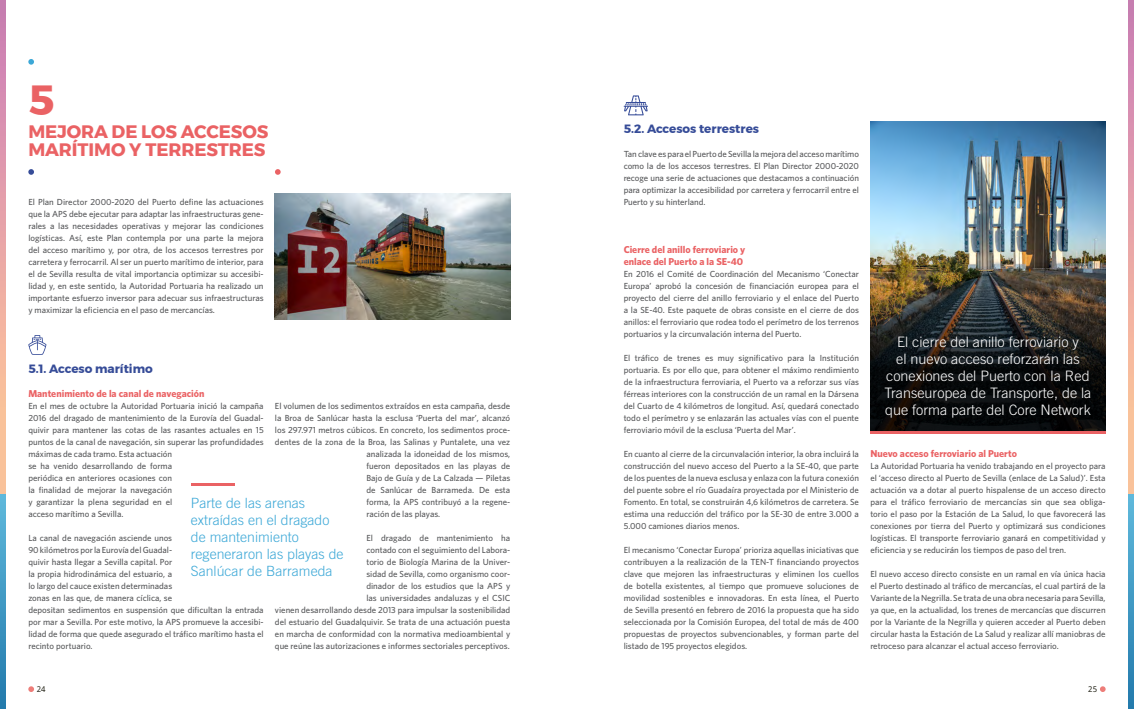
<style>
.page{position:relative;width:1134px;height:709px;background:#fff}
.page>*{position:absolute;margin:0;border:0;box-sizing:border-box;transform-origin:0 0}
.t1{font:700 42px "Montserrat";color:#ea6264}
.t2{font:700 18px/18px "Montserrat";letter-spacing:-.005em;color:#ea6264}
.t3{font:300 14.4px/17px "Trade Gothic LT Std";color:#fff;text-align:center}
.t4{font:300 14.1px/17px "Trade Gothic LT Std";color:#3ca8d7}
.t5{font:700 12px "Montserrat";color:#364c98}
.t6{font:700 10px/12px "Whitney";color:#ea6264}
.t7{font:500 8.8px/12px "Whitney";color:#57585a;text-align:justify}
.t8{font:8px "Noto Sans";color:#252519}
</style>
<div class="page">
<img style="left:870px;top:121px;width:236px;height:150px">
<img style="left:870px;top:271px;width:236px;height:160px">
<svg style="left:28px;top:335px;width:18px;height:20px"></svg>
<img style="left:275px;top:193px;width:235px;height:126px">
<svg style="left:624px;top:95px;width:24px;height:20px"></svg>
<hr style="left:191px;top:483px;width:44px;height:2px;background:#ea6264">
<hr style="left:870px;top:431px;width:236px;height:2px;background:#ea6264">
<svg style="left:28px;top:59px;width:6px;height:6px"></svg>
<svg style="left:28px;top:169px;width:6px;height:6px"></svg>
<svg style="left:275px;top:169px;width:6px;height:6px"></svg>
<svg style="left:1100px;top:686px;width:6px;height:6px"></svg>
<svg style="left:28px;top:686px;width:6px;height:6px"></svg>
<svg style="left:0;top:0;width:6px;height:494px;background:#e6a5a6"></svg>
<img style="left:0;top:494px;width:6px;height:215px">
<svg style="left:1128px;top:0;width:6px;height:494px;background:#e6a5a6"></svg>
<img style="left:1128px;top:494px;width:6px;height:215px">
<h1 class="t1" style="left:28px;top:66px;width:28px">5</h1>
<h2 class="t2" style="left:28px;top:123px;width:241px">MEJORA DE LOS ACCESOS<br>MARÍTIMO Y TERRESTRES</h2>
<p class="t7" style="left:28px;top:196px;width:237px">El Plan Director 2000-2020 del Puerto define las actuaciones que la APS debe ejecutar para adaptar las infraestructuras gene&shy;rales a las necesidades operativas y mejorar las condiciones logísticas. Así, este Plan contempla por una parte la mejora del acceso marítimo y, por otra, de los accesos terrestres por carretera y ferrocarril. Al ser un puerto marítimo de interior, para el de Sevilla resulta de vital importancia optimizar su accesibi&shy;lidad y, en este sentido, la Autoridad Portuaria ha realizado un importante esfuerzo inversor para adecuar sus infraestructuras y maximizar la eficiencia en el paso de mercancías.</p>
<h3 class="t5" style="left:28px;top:359px;width:126px">5.1. Acceso marítimo</h3>
<p class="t6" style="left:28px;top:387px;width:178px">Mantenimiento de la canal de navegación</p>
<p class="t7" style="left:28px;top:400px;width:237px;text-align:left">En el mes de octubre la Autoridad Portuaria inició la campaña 2016 del dragado de mantenimiento de la Eurovía del Guadal&shy;quivir para mantener las cotas de las rasantes actuales en 15 puntos de la canal de navegación, sin superar las profundidades máximas de cada tramo. Esta actuación<br>se ha venido desarrollando de forma<br>periódica en anteriores ocasiones con<br>la finalidad de mejorar la navegación<br>y garantizar la plena seguridad en el<br>acceso marítimo a Sevilla.</p>
<p class="t7" style="left:28px;top:532px;width:237px;text-align:left">La canal de navegación asciende unos<br>90 kilómetros por la Eurovía del Guadal-<br>quivir hasta llegar a Sevilla capital. Por<br>la propia hidrodinámica del estuario, a<br>lo largo del cauce existen determinadas<br>zonas en las que, de manera cíclica, se<br>depositan sedimentos en suspensión que dificultan la entrada por mar a Sevilla. Por este motivo, la APS promueve la accesibi&shy;lidad de forma que quede asegurado el tráfico marítimo hasta el recinto portuario.</p>
<p class="t7" style="left:275px;top:400px;width:237px">El volumen de los sedimentos extraídos en esta campaña, desde</p>
<p class="t7" style="left:275px;top:412px;width:237px">la Broa de Sanlúcar hasta la esclusa ‘Puerta del mar’, alcanzó</p>
<p class="t7" style="left:275px;top:424px;width:237px">los 297.971 metros cúbicos. En concreto, los sedimentos proce-</p>
<p class="t7" style="left:275px;top:436px;width:237px">dentes de la zona de la Broa, las Salinas y Puntalete, una vez</p>
<p class="t7" style="left:366px;top:448px;width:145px">analizada la idoneidad de los mismos,</p>
<p class="t7" style="left:366px;top:460px;width:145px">fueron depositados en las playas de</p>
<p class="t7" style="left:366px;top:472px;width:145px">Bajo de Guía y de La Calzada — Piletas</p>
<p class="t7" style="left:366px;top:484px;width:145px">de Sanlúcar de Barrameda. De esta</p>
<p class="t7" style="left:366px;top:496px;width:145px">forma, la APS contribuyó a la regene-</p>
<p class="t7" style="left:366px;top:508px;width:75px">ración de las playas.</p>
<p class="t7" style="left:275px;top:532px;width:237px;text-align:right">El dragado de mantenimiento ha<br>contado con el seguimiento del Labora-<br>torio de Biología Marina de la Univer-<br>sidad de Sevilla, como organismo coor-<br>dinador de los estudios que la APS y<br>las universidades andaluzas y el CSIC<br>vienen desarrollando desde 2013 para impulsar la sostenibilidad del estuario del Guadalquivir. Se trata de una actuación puesta en marcha de conformidad con la normativa medioambiental y que reúne las autorizaciones e informes sectoriales perceptivos.</p>
<h3 class="t4" style="left:191px;top:494px;width:154px">Parte de las arenas extraídas en el dragado de mantenimiento regeneraron las playas de<br>Sanlúcar de Barrameda</h3>
<h3 class="t5" style="left:624px;top:119px;width:137px">5.2. Accesos terrestres</h3>
<p class="t7" style="left:624px;top:148px;width:237px">Tan clave es para el Puerto de Sevilla la mejora del acceso marítimo como la de los accesos terrestres. El Plan Director 2000-2020 recoge una serie de actuaciones que destacamos a continuación para optimizar la accesibilidad por carretera y ferrocarril entre el Puerto y su hinterland.</p>
<p class="t6" style="left:624px;top:243px;width:123px">Cierre del anillo ferroviario y enlace del Puerto a la SE-40</p>
<p class="t7" style="left:624px;top:268px;width:237px">En 2016 el Comité de Coordinación del Mecanismo ‘Conectar Europa’ aprobó la concesión de financiación europea para el proyecto del cierre del anillo ferroviario y el enlace del Puerto a la SE-40. Este paquete de obras consiste en el cierre de dos anillos: el ferroviario que rodea todo el perímetro de los terrenos portuarios y la circunvalación interna del Puerto.</p>
<p class="t7" style="left:624px;top:352px;width:237px">El tráfico de trenes es muy significativo para la Institución portuaria. Es por ello que, para obtener el máximo rendimiento de la infraestructura ferroviaria, el Puerto va a reforzar sus vías férreas interiores con la construcción de un ramal en la Dársena del Cuarto de 4 kilómetros de longitud. Así, quedará conectado todo el perímetro y se enlazarán las actuales vías con el puente ferroviario móvil de la esclusa ‘Puerta del Mar’.</p>
<p class="t7" style="left:624px;top:448px;width:237px">En cuanto al cierre de la circunvalación interior, la obra incluirá la construcción del nuevo acceso del Puerto a la SE-40, que parte de los puentes de la nueva esclusa y enlaza con la futura conexión del puente sobre el río Guadaíra proyectada por el Ministerio de Fomento. En total, se construirán 4,6 kilómetros de carretera. Se estima una reducción del tráfico por la SE-30 de entre 3.000 a 5.000 camiones diarios menos.</p>
<p class="t7" style="left:624px;top:544px;width:237px">El mecanismo ‘Conectar Europa’ prioriza aquellas iniciativas que contribuyen a la realización de la TEN-T financiando proyectos clave que mejoren las infraestructuras y eliminen los cuellos de botella existentes, al tiempo que promueve soluciones de movilidad sostenibles e innovadoras. En esta línea, el Puerto de Sevilla presentó en febrero de 2016 la propuesta que ha sido seleccionada por la Comisión Europea, del total de más de 400 propuestas de proyectos subvencionables, y forman parte del listado de 195 proyectos elegidos.</p>
<h3 class="t3" style="left:884px;top:333px;width:208px">El cierre del anillo ferroviario y<br>el nuevo acceso reforzarán las conexiones del Puerto con la Red<br>Transeuropea de Transporte, de la que forma parte del Core Network</h3>
<p class="t6" style="left:870px;top:447px;width:148px">Nuevo acceso ferroviario al Puerto</p>
<p class="t7" style="left:870px;top:460px;width:237px">La Autoridad Portuaria ha venido trabajando en el proyecto para el ‘acceso directo al Puerto de Sevilla (enlace de La Salud)’. Esta actuación va a dotar al puerto hispalense de un acceso directo para el tráfico ferroviario de mercancías sin que sea obliga&shy;torio el paso por la Estación de La Salud, lo que favorecerá las conexiones por tierra del Puerto y optimizará sus condiciones logísticas. El transporte ferroviario ganará en competitividad y eficiencia y se reducirán los tiempos de paso del tren.</p>
<p class="t7" style="left:870px;top:568px;width:237px">El nuevo acceso directo consiste en un ramal en vía única hacia el Puerto destinado al tráfico de mercancías, el cual partirá de la Variante de la Negrilla. Se trata de una obra necesaria para Sevilla, ya que, en la actualidad, los trenes de mercancías que discurren por la Variante de la Negrilla y quieren acceder al Puerto deben circular hasta la Estación de La Salud y realizar allí maniobras de retroceso para alcanzar el actual acceso ferroviario.</p>
<p class="t8" style="left:37px;top:683px;width:10px">24</p>
<p class="t8" style="left:1088px;top:683px;width:10px">25</p>
</div>
